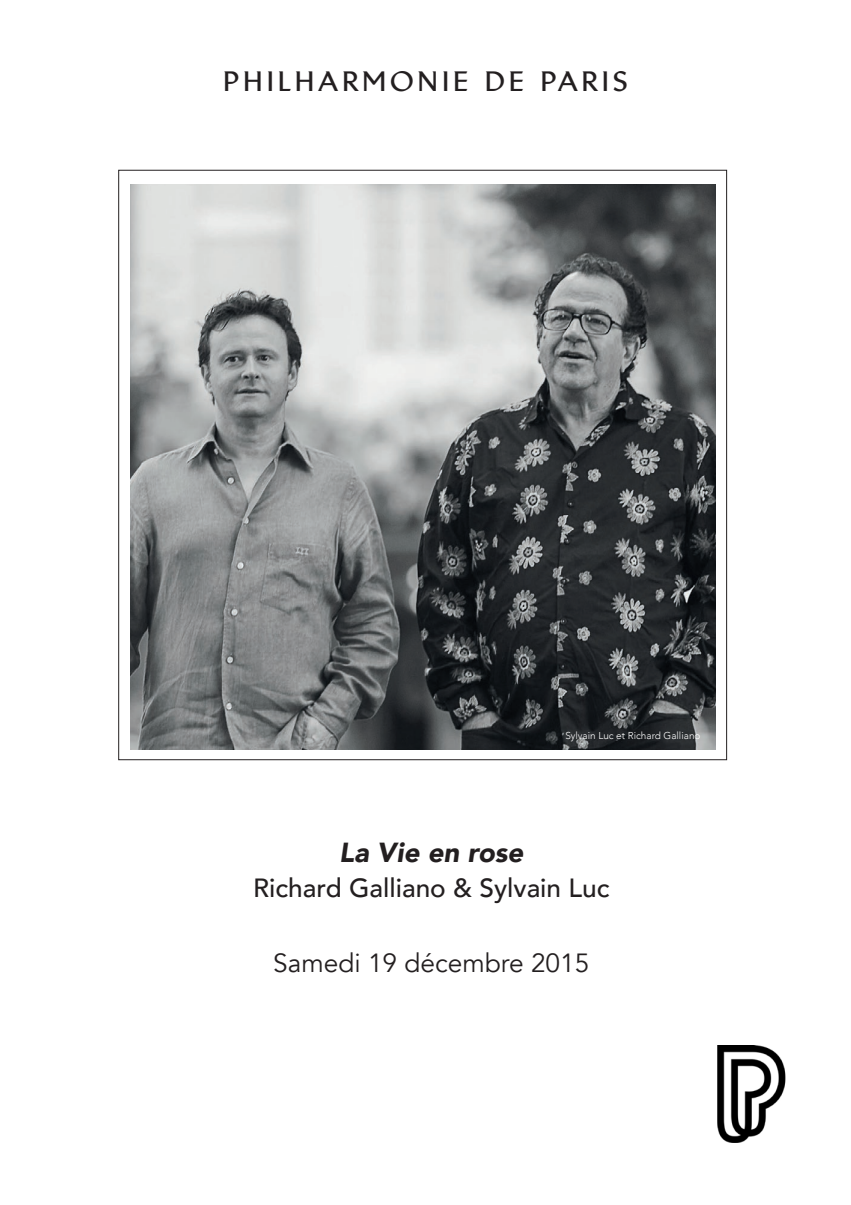
<style>
.page{position:relative;width:851px;height:1205px;background:#fff}
.page>*{position:absolute;margin:0;border:0;box-sizing:border-box;transform-origin:0 0}
.t1{font:italic 900 27.5px "Avenir";color:#231f20}
.t2{font:700 26.75px "Brewery Com";letter-spacing:.16em;color:#231f20}
.t3{font:500 26.25px "Avenir";color:#231f20}
.t4{font:26.25px "Avenir";color:#231f20}
.t5{font:300 10px "Avenir";color:#fff}
</style>
<div class="page">
<img style="left:717px;top:1045px;width:69px;height:97px">
<img style="left:130px;top:184px;width:585px;height:566px">
<h2 class="t2" style="left:223px;top:65px;width:405px">PHILHARMONIE DE PARIS</h2>
<p class="t5" style="left:565px;top:730px;width:137px">Sylvain Luc et Richard Galliano</p>
<h1 class="t1" style="left:339px;top:830px;width:186px">La Vie en rose</h1>
<h3 class="t3" style="left:253px;top:865px;width:357px">Richard Galliano &amp; Sylvain Luc</h3>
<h3 class="t4" style="left:273px;top:947px;width:318px">Samedi 19 décembre 2015</h3>
</div>
